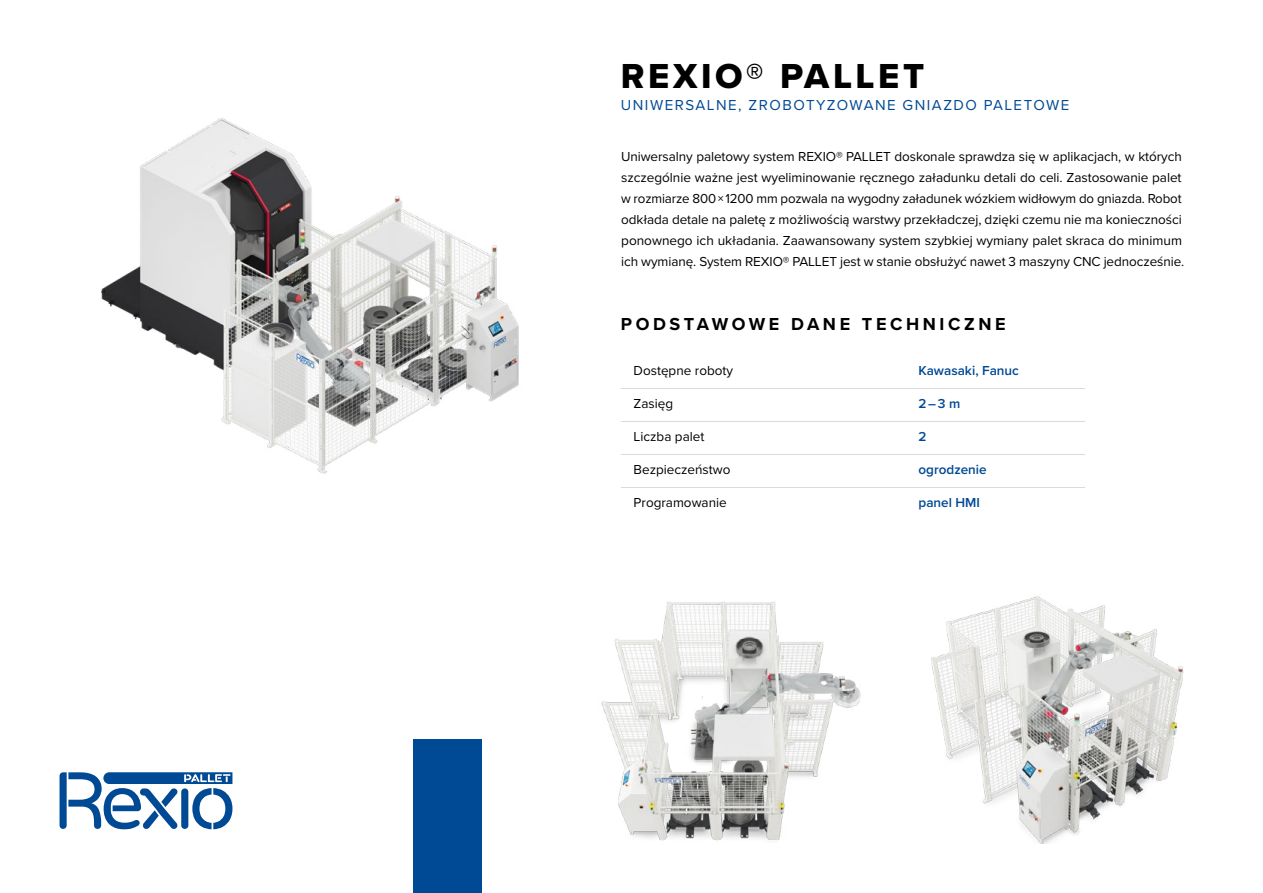
<style>
.page{position:relative;width:1263px;height:893px;background:#fff}
.page>*{position:absolute;margin:0;border:0;box-sizing:border-box;transform-origin:0 0}
.t1{font:36px "Proxima Nova Extrabld";letter-spacing:.1em;color:#000}
.t2{font:700 18px "Proxima Nova";letter-spacing:.2em;color:#000}
.t3{font:15px "Proxima Nova";letter-spacing:.1em;color:#004994}
.t4{font:13.5px/21px "Proxima Nova";letter-spacing:-.005em;color:#000}
.t5{font:600 13.5px "Proxima Nova";color:#004994}
</style>
<div class="page">
<hr style="left:621px;top:388px;width:464px;height:1px;background:#dadada">
<hr style="left:621px;top:421px;width:464px;height:1px;background:#dadada">
<hr style="left:621px;top:454px;width:464px;height:1px;background:#dadada">
<hr style="left:621px;top:487px;width:464px;height:1px;background:#dadada">
<img style="left:101px;top:118px;width:418px;height:356px">
<svg style="left:60px;top:772px;width:172px;height:57px"></svg>
<img style="left:931px;top:596px;width:253px;height:247px">
<div style="left:414px;top:739px;width:68px;height:154px;background:#004994"></div>
<img style="left:601px;top:601px;width:260px;height:240px">
<h1 class="t1" style="left:621px;top:49px;width:305px">REXIO® PALLET</h1>
<p class="t3" style="left:621px;top:94px;width:450px">UNIWERSALNE, ZROBOTYZOWANE GNIAZDO PALETOWE</p>
<p class="t4" style="left:621px;top:145px;width:565px">Uniwersalny paletowy system REXIO® PALLET doskonale sprawdza się w aplikacjach, w których szczególnie ważne jest wyeliminowanie ręcznego załadunku detali do celi. Zastosowanie palet w rozmiarze 800 × 1200 mm pozwala na wygodny załadunek wózkiem widłowym do gniazda. Robot odkłada detale na paletę z możliwością warstwy przekładczej, dzięki czemu nie ma konieczności ponownego ich układania. Zaawansowany system szybkiej wymiany palet skraca do minimum ich wymianę. System REXIO® PALLET jest w stanie obsłużyć nawet 3 maszyny CNC jednocześnie.</p>
<h2 class="t2" style="left:621px;top:310px;width:386px">PODSTAWOWE DANE TECHNICZNE</h2>
<p class="t4" style="left:634px;top:360px;width:101px">Dostępne roboty</p>
<p class="t5" style="left:918px;top:361px;width:102px">Kawasaki, Fanuc</p>
<p class="t4" style="left:634px;top:393px;width:41px">Zasięg</p>
<p class="t5" style="left:918px;top:394px;width:43px">2 – 3 m</p>
<p class="t4" style="left:634px;top:426px;width:72px">Liczba palet</p>
<p class="t5" style="left:918px;top:427px;width:10px">2</p>
<p class="t4" style="left:634px;top:459px;width:98px">Bezpieczeństwo</p>
<p class="t5" style="left:918px;top:460px;width:70px">ogrodzenie</p>
<p class="t4" style="left:634px;top:492px;width:95px">Programowanie</p>
<p class="t5" style="left:918px;top:493px;width:63px">panel HMI</p>
</div>
